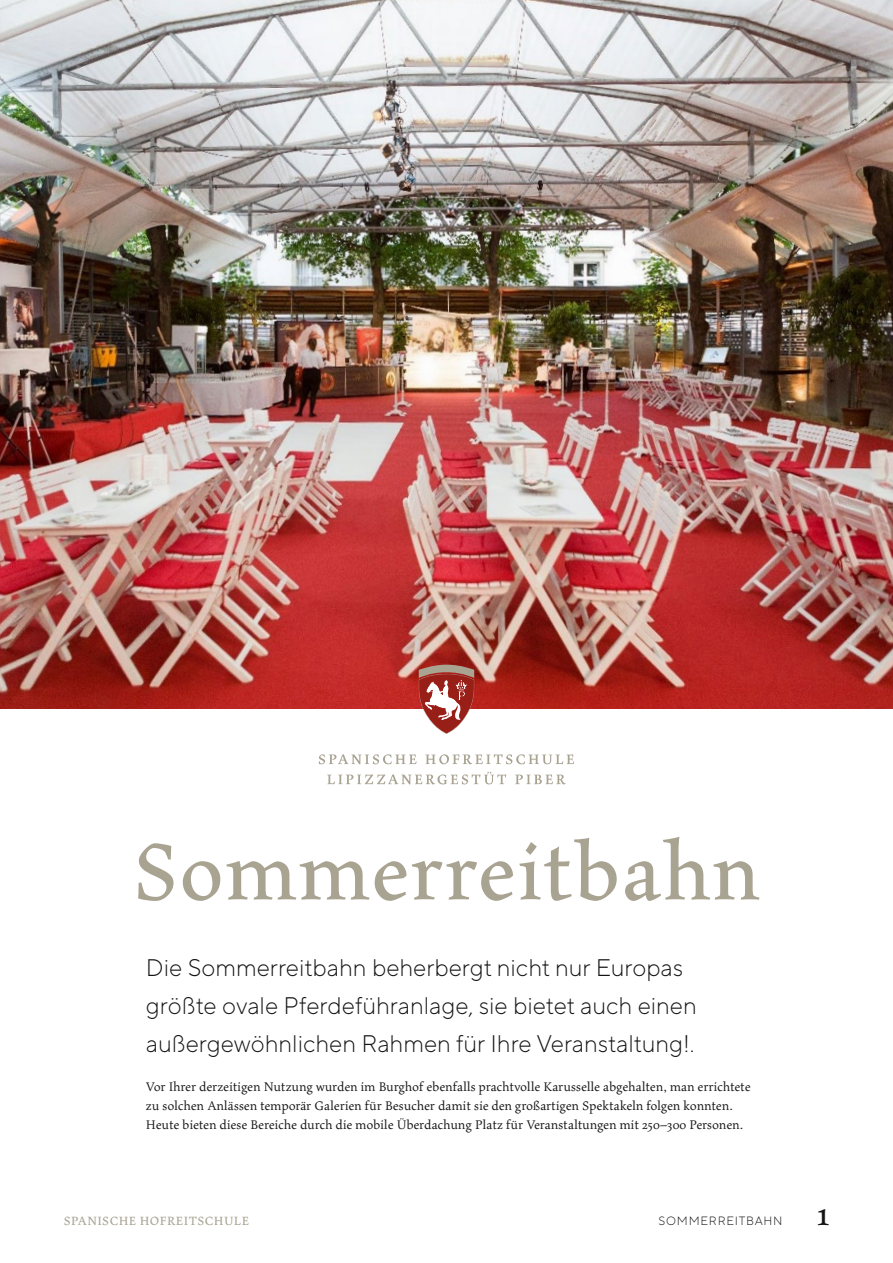
<style>
.page{position:relative;width:893px;height:1263px;background:#fff}
.page>*{position:absolute;margin:0;border:0;box-sizing:border-box;transform-origin:0 0}
.t1{font:90px "Maiola PE";letter-spacing:.025em;color:#a9a392}
.t2{font:37.5px "Maiola PE";color:#141415}
.t3{font:300 24px/38.2px "TT Norms Pro";color:#141415}
.t4{font:14.1px/19.2px "Maiola PE";letter-spacing:.01em;color:#141415}
.t5{font:13.5px "Maiola PE";letter-spacing:.035em;color:#a9a392}
.t6{font:300 12px "TT Norms Pro";letter-spacing:.06em;color:#141415}
</style>
<div class="page">
<img style="left:0;top:0;width:893px;height:708px">
<svg style="left:419px;top:665px;width:55px;height:69px"></svg>
<svg style="left:319px;top:754px;width:98px;height:10px"></svg>
<svg style="left:425px;top:754px;width:149px;height:10px"></svg>
<svg style="left:327px;top:772px;width:179px;height:12px"></svg>
<svg style="left:515px;top:774px;width:51px;height:10px"></svg>
<h1 class="t1" style="left:132px;top:809px;width:629px">Sommerreitbahn</h1>
<h3 class="t3" style="left:146px;top:948px;width:552px">Die Sommerreitbahn beherbergt nicht nur Europas größte ovale Pferdeführanlage, sie bietet auch einen außergewöhnlichen Rahmen für Ihre Veranstaltung!.</h3>
<p class="t4" style="left:146px;top:1076px;width:606px">Vor Ihrer derzeitigen Nutzung wurden im Burghof ebenfalls prachtvolle Karusselle abgehalten, man errichtete zu solchen Anlässen temporär Galerien für Besucher damit sie den großartigen Spektakeln folgen konnten.<br>Heute bieten diese Bereiche durch die mobile Überdachung Platz für Veranstaltungen mit 250–300 Personen.</p>
<p class="t5" style="left:64px;top:1211px;width:187px">SPANISCHE HOFREITSCHULE</p>
<p class="t6" style="left:659px;top:1212px;width:125px">SOMMERREITBAHN</p>
<h2 class="t2" style="left:817px;top:1187px;width:13px">1</h2>
</div>
